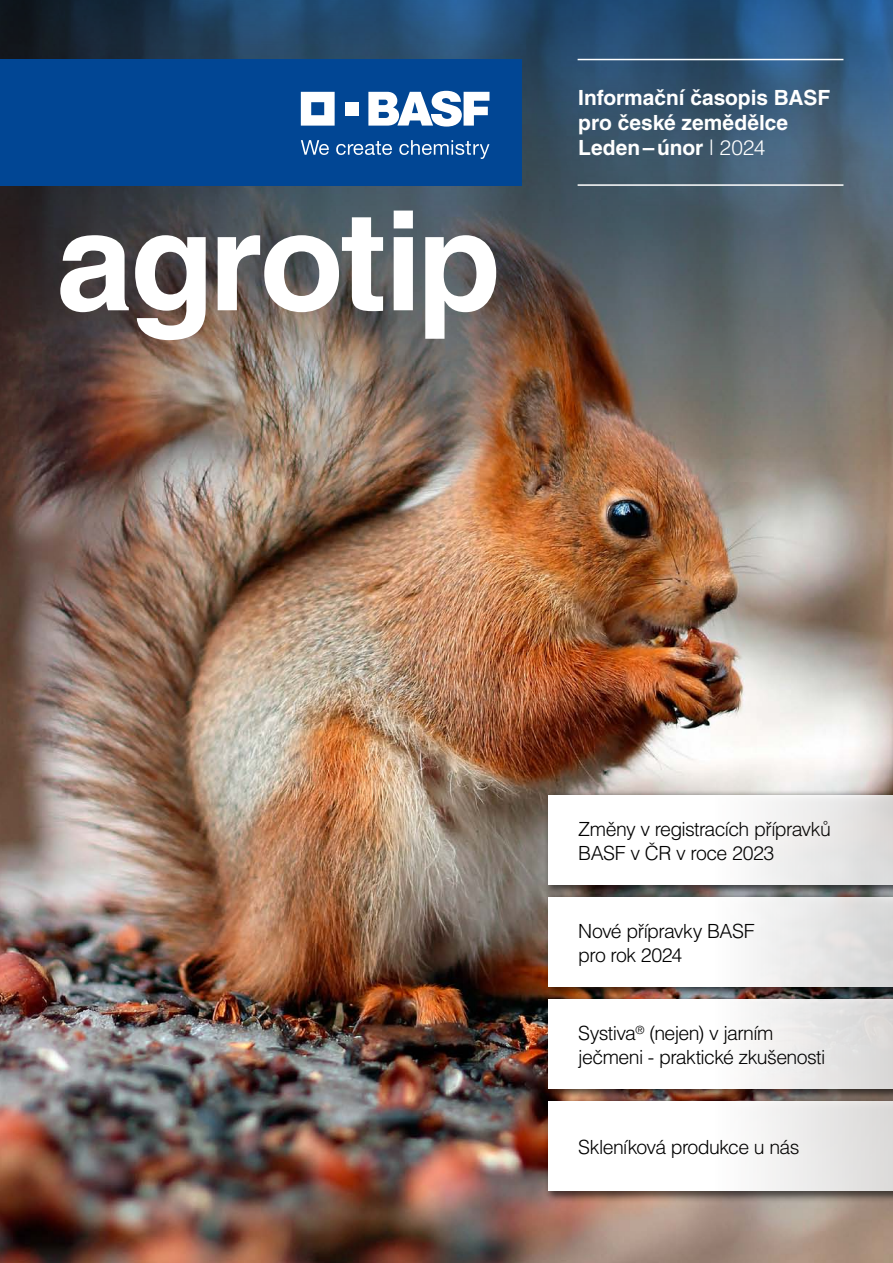
<style>
.page{position:relative;width:893px;height:1263px;background:#fff}
.page>*{position:absolute;margin:0;border:0;box-sizing:border-box;transform-origin:0 0}
.t1{font:700 137.55px "Helvetica CE";letter-spacing:-.02em;color:#fff}
.t2{font:700 21px/25.2px "Helvetica CE";color:#fff}
.t3{font:300 19.5px/24px "Helvetica CE";letter-spacing:-.035em;color:#000}
.s1{font-weight:300}
</style>
<div class="page">
<img style="left:0;top:493px;width:893px;height:770px">
<img style="left:0;top:0;width:893px;height:493px">
<div style="left:0;top:60px;width:522px;height:126px;background:#014694"></div>
<svg style="left:301px;top:92px;width:34px;height:34px"></svg>
<div style="left:345px;top:102px;width:13px;height:13px;background:#fff"></div>
<svg style="left:368px;top:91px;width:121px;height:36px"></svg>
<svg style="left:301px;top:140px;width:28px;height:15px"></svg>
<svg style="left:336px;top:141px;width:56px;height:14px"></svg>
<svg style="left:399px;top:140px;width:90px;height:19px"></svg>
<div style="left:543px;top:790px;width:350px;height:106px;background:#000;opacity:.6"></div>
<div style="left:549px;top:795px;width:344px;height:90px;background:linear-gradient(to right,#fff,#e3e2e2)"></div>
<div style="left:543px;top:892px;width:350px;height:106px;background:#000;opacity:.6"></div>
<div style="left:549px;top:897px;width:344px;height:90px;background:linear-gradient(to right,#fff,#dfdfdf)"></div>
<div style="left:543px;top:994px;width:350px;height:107px;background:#000;opacity:.6"></div>
<div style="left:549px;top:999px;width:344px;height:90px;background:linear-gradient(to right,#fff,#e1dfdf)"></div>
<div style="left:543px;top:1096px;width:350px;height:107px;background:#000;opacity:.6"></div>
<div style="left:549px;top:1101px;width:344px;height:90px;background:linear-gradient(to right,#fff,#e3e2e1)"></div>
<hr style="left:578px;top:59px;width:265px;height:1px;background:#fff">
<hr style="left:578px;top:184px;width:265px;height:2px;background:#fff">
<h1 class="t1" style="left:56px;top:182px;width:446px">agrotip</h1>
<p class="t2" style="left:578px;top:85px;width:253px">Informační časopis BASF pro české zemědělce<br>Leden–únor <span class="s1">| 2024</span></p>
<p class="t3" style="left:578px;top:817px;width:254px">Změny v registracích přípravků<br>BASF v ČR v roce 2023</p>
<p class="t3" style="left:578px;top:919px;width:178px">Nové přípravky BASF pro rok 2024</p>
<p class="t3" style="left:578px;top:1021px;width:248px">Systiva<sup>®</sup> (nejen) v jarním ječmeni - praktické zkušenosti</p>
<p class="t3" style="left:578px;top:1135px;width:223px">Skleníková produkce u nás</p>
</div>
